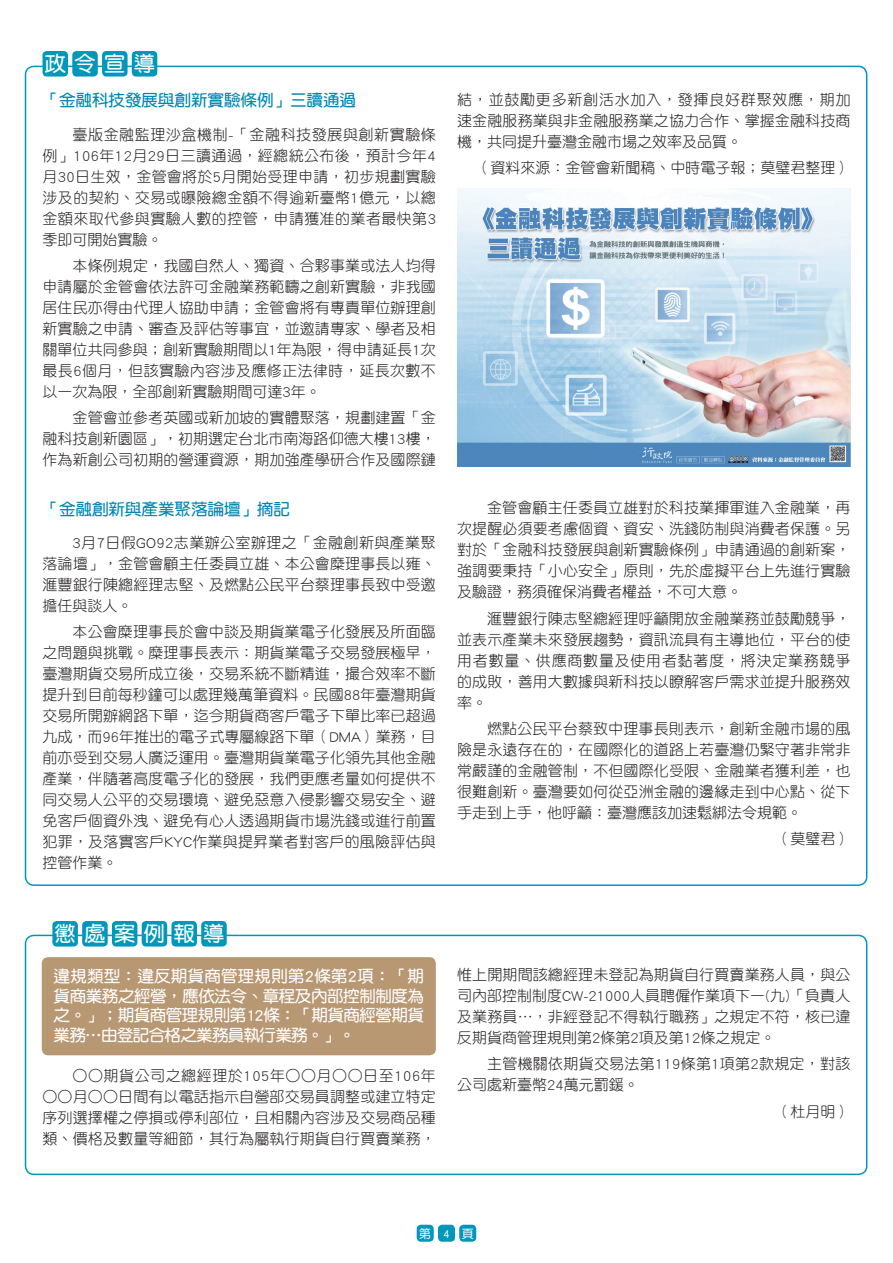
<style>
.page{position:relative;width:893px;height:1263px;background:#fff}
.page>*{position:absolute;margin:0;border:0;box-sizing:border-box;transform-origin:0 0}
.t1{font:21px "DF Yuan Std W7";letter-spacing:.415em;color:#fff}
.t2{font:16.5px/19.5px "DF Yuan Std W7";letter-spacing:-.03em;color:#fff;text-align:justify}
.t3{font:16.5px "DF Yuan Std W7";color:#0087b2}
.t4{font:15px/21px "DF Yuan Std W3";letter-spacing:.01em;color:#231f20;text-align:justify}
.t5{font:15px "DF Yuan Std W3";letter-spacing:.035em;color:#231f20}
.t6{font:12px "DF Yuan Std W5";color:#fff}
</style>
<div class="page">
<div style="left:417px;top:1225px;width:17px;height:17px;background:#0097bb;border-radius:4px"></div>
<div style="left:438px;top:1225px;width:17px;height:17px;background:#0097bb;border-radius:4px"></div>
<div style="left:459px;top:1225px;width:17px;height:17px;background:#0097bb;border-radius:4px"></div>
<div style="left:43px;top:51px;width:25px;height:26px;background:#0097bb;border-radius:4px"></div>
<div style="left:72px;top:51px;width:26px;height:26px;background:#0097bb;border-radius:4px"></div>
<div style="left:102px;top:51px;width:26px;height:26px;background:#0097bb;border-radius:4px"></div>
<div style="left:132px;top:51px;width:25px;height:26px;background:#0097bb;border-radius:4px"></div>
<img style="left:457px;top:188px;width:393px;height:278px">
<div style="left:25px;top:935px;width:842px;height:240px;border:2px solid #0097bb;border-radius:9px"></div>
<div style="left:52px;top:921px;width:26px;height:25px;background:#0097bb;border-radius:4px"></div>
<div style="left:82px;top:921px;width:26px;height:25px;background:#0097bb;border-radius:4px"></div>
<div style="left:112px;top:921px;width:25px;height:25px;background:#0097bb;border-radius:4px"></div>
<div style="left:142px;top:921px;width:25px;height:25px;background:#0097bb;border-radius:4px"></div>
<div style="left:171px;top:921px;width:26px;height:25px;background:#0097bb;border-radius:4px"></div>
<div style="left:201px;top:921px;width:26px;height:25px;background:#0097bb;border-radius:4px"></div>
<div style="left:42px;top:957px;width:394px;height:98px;background:#b89773;border-radius:6px"></div>
<h1 class="t1" style="left:45px;top:52px;width:112px">政令宣導</h1>
<p class="t3" style="left:43px;top:91px;width:315px">「金融科技發展與創新實驗條例」三讀通過</p>
<p class="t4" style="left:43px;top:124px;width:395px;text-indent:30px">臺版金融監理沙盒機制-「金融科技發展與創新實驗條例」106年12月29日三讀通過，經總統公布後，預計今年4月30日生效，金管會將於5月開始受理申請，初步規劃實驗涉及的契約、交易或曝險總金額不得逾新臺幣1億元，以總金額來取代參與實驗人數的控管，申請獲准的業者最快第3季即可開始實驗。</p>
<p class="t4" style="left:43px;top:255px;width:395px;text-indent:30px">本條例規定，我國自然人、獨資、合夥事業或法人均得申請屬於金管會依法許可金融業務範疇之創新實驗，非我國居住民亦得由代理人協助申請；金管會將有專責單位辦理創新實驗之申請、審查及評估等事宜，並邀請專家、學者及相關單位共同參與；創新實驗期間以1年為限，得申請延長1次最長6個月，但該實驗內容涉及應修正法律時，延長次數不以一次為限，全部創新實驗期間可達3年。</p>
<p class="t4" style="left:43px;top:407px;width:395px;text-indent:30px">金管會並參考英國或新加坡的實體聚落，規劃建置「金融科技創新園區」，初期選定台北市南海路仰德大樓13樓，作為新創公司初期的營運資源，期加強產學研合作及國際鏈</p>
<p class="t3" style="left:43px;top:500px;width:249px">「金融創新與產業聚落論壇」摘記</p>
<p class="t4" style="left:43px;top:532px;width:395px;text-indent:30px">3月7日假GO92志業辦公室辦理之「金融創新與產業聚落論壇」，金管會顧主任委員立雄、本公會糜理事長以雍、滙豐銀行陳總經理志堅、及燃點公民平台蔡理事長致中受邀擔任與談人。</p>
<p class="t4" style="left:43px;top:621px;width:395px;text-indent:30px">本公會糜理事長於會中談及期貨業電子化發展及所面臨之問題與挑戰。糜理事長表示：期貨業電子交易發展極早，臺灣期貨交易所成立後，交易系統不斷精進，撮合效率不斷提升到目前每秒鐘可以處理幾萬筆資料。民國88年臺灣期貨交易所開辦網路下單，迄今期貨商客戶電子下單比率已超過九成，而96年推出的電子式專屬線路下單（DMA）業務，目前亦受到交易人廣泛運用。臺灣期貨業電子化領先其他金融產業，伴隨著高度電子化的發展，我們更應考量如何提供不同交易人公平的交易環境、避免惡意入侵影響交易安全、避免客戶個資外洩、避免有心人透過期貨市場洗錢或進行前置犯罪，及落實客戶KYC作業與提昇業者對客戶的風險評估與控管作業。</p>
<h1 class="t1" style="left:55px;top:922px;width:171px">懲處案例報導</h1>
<p class="t2" style="left:54px;top:966px;width:372px">違規類型：違反期貨商管理規則第2條第2項：「期貨商業務之經營，應依法令、章程及內部控制制度為之。」；期貨商管理規則第12條：「期貨商經營期貨業務…由登記合格之業務員執行業務。」。</p>
<p class="t5" style="left:73px;top:1067px;width:365px">○○期貨公司之總經理於105年○○月○○日至106年</p>
<p class="t4" style="left:43px;top:1086px;width:395px">○○月○○日間有以電話指示自營部交易員調整或建立特定序列選擇權之停損或停利部位，且相關內容涉及交易商品種類、價格及數量等細節，其行為屬執行期貨自行買賣業務，</p>
<p class="t4" style="left:457px;top:89px;width:395px">結，並鼓勵更多新創活水加入，發揮良好群聚效應，期加速金融服務業與非金融服務業之協力合作、掌握金融科技商機，共同提升臺灣金融市場之效率及品質。</p>
<p class="t4" style="left:475px;top:157px;width:376px">（資料來源：金管會新聞稿、中時電子報；莫璧君整理）</p>
<p class="t4" style="left:457px;top:497px;width:395px;text-indent:30px">金管會顧主任委員立雄對於科技業揮軍進入金融業，再次提醒必須要考慮個資、資安、洗錢防制與消費者保護。另對於「金融科技發展與創新實驗條例」申請通過的創新案，強調要秉持「小心安全」原則，先於虛擬平台上先進行實驗及驗證，務須確保消費者權益，不可大意。</p>
<p class="t4" style="left:457px;top:607px;width:395px;text-indent:30px">滙豐銀行陳志堅總經理呼籲開放金融業務並鼓勵競爭，並表示產業未來發展趨勢，資訊流具有主導地位，平台的使用者數量、供應商數量及使用者黏著度，將決定業務競爭的成敗，善用大數據與新科技以瞭解客戶需求並提升服務效率。</p>
<p class="t4" style="left:457px;top:718px;width:395px;text-indent:30px">燃點公民平台蔡致中理事長則表示，創新金融市場的風險是永遠存在的，在國際化的道路上若臺灣仍緊守著非常非常嚴謹的金融管制，不但國際化受限、金融業者獲利差，也很難創新。臺灣要如何從亞洲金融的邊緣走到中心點、從下手走到上手，他呼籲：臺灣應該加速鬆綁法令規範。</p>
<p class="t4" style="left:775px;top:828px;width:76px">（莫璧君）</p>
<p class="t4" style="left:457px;top:964px;width:395px">惟上開期間該總經理未登記為期貨自行買賣業務人員，與公司內部控制制度CW-21000人員聘僱作業項下一(九)「負責人及業務員…，非經登記不得執行職務」之規定不符，核已違反期貨商管理規則第2條第2項及第12條之規定。</p>
<p class="t4" style="left:457px;top:1053px;width:395px;text-indent:30px">主管機關依期貨交易法第119條第1項第2款規定，對該公司處新臺幣24萬元罰鍰。</p>
<p class="t4" style="left:775px;top:1100px;width:76px">（杜月明）</p>
<p class="t6" style="left:419px;top:1227px;width:56px">第4頁</p>
</div>
